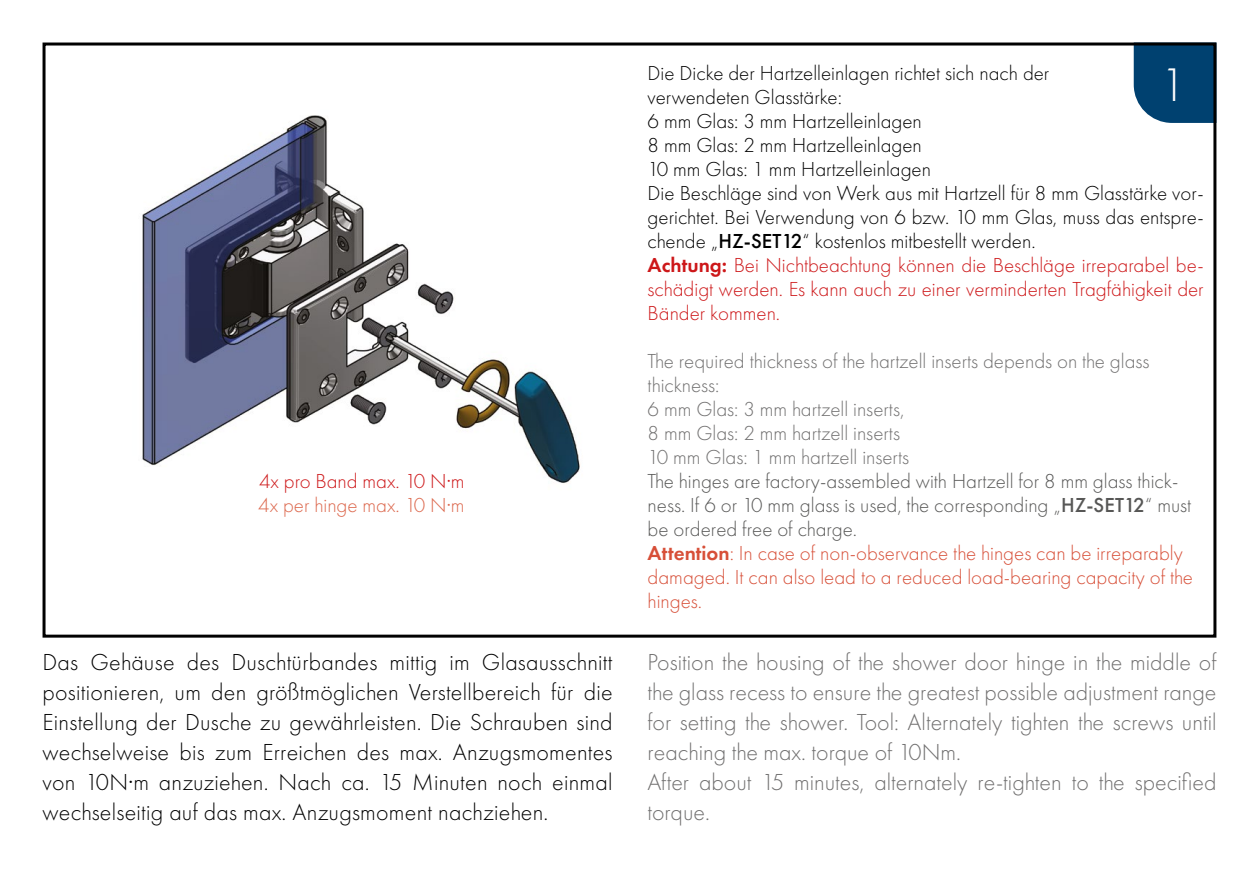
<style>
.page{position:relative;width:1259px;height:893px;background:#fff}
.page>*{position:absolute;margin:0;border:0;box-sizing:border-box;transform-origin:0 0}
.t1{font:300 48.9px "Futura PT";color:#fff}
.t2{font:300 24px/30px "Futura PT";letter-spacing:.01em;color:#000;text-align:justify}
.t3{font:300 24px/30px "Futura PT";color:#706f6f}
.t4{font:300 21px/24px "Futura PT";color:#000}
.t5{font:300 21px/24px "Futura PT";color:#575756}
.t6{font:300 21px/24px "Futura PT";color:#706f6f}
.t7{font:300 21px "Futura PT";color:#dc674c}
.t8{font:300 21px "Futura PT";color:#cd1719}
.s1{font-weight:500}
.s2{font-weight:600;color:#cd1719}
.s3{color:#cd1719}
.s4{font-weight:600;color:#d74f38}
.s5{color:#d74f38}
</style>
<div class="page">
<svg style="left:1133px;top:47px;width:79px;height:76px;background:#104c78"></svg>
<img style="left:142px;top:115px;width:438px;height:368px">
<div style="left:43px;top:43px;width:1173px;height:595px;border:3px solid #000"></div>
<div style="left:216px;top:472px;width:248px;height:96px;background:#fff"></div>
<p class="t8" style="left:259px;top:470px;width:207px">4x pro Band max. 10 N·m</p>
<p class="t7" style="left:258px;top:494px;width:208px">4x per hinge max. 10 N·m</p>
<p class="t4" style="left:647px;top:61px;width:558px">Die Dicke der Hartzelleinlagen richtet sich nach der<br>verwendeten Glasstärke:<br>6 mm Glas: 3 mm Hartzelleinlagen<br>8 mm Glas: 2 mm Hartzelleinlagen<br>10 mm Glas: 1 mm Hartzelleinlagen<br>Die Beschläge sind von Werk aus mit Hartzell für 8 mm Glasstärke vor&shy;gerichtet. Bei Verwendung von 6 bzw. 10 mm Glas, muss das entspre&shy;chende „<span class="s1">HZ-SET12</span>“ kostenlos mitbestellt werden.<br><span class="s2">Achtung:</span> <span class="s3">Bei Nichtbeachtung können die Beschläge irreparabel be&shy;schädigt werden. Es kann auch zu einer verminderten Tragfähigkeit der Bänder kommen.</span></p>
<p class="t6" style="left:647px;top:349px;width:503px">The required thickness of the hartzell inserts depends on the glass thickness:<br>6 mm Glas: 3 mm hartzell inserts,<br>8 mm Glas: 2 mm hartzell inserts<br>10 mm Glas: 1 mm hartzell inserts</p>
<p class="t5" style="left:647px;top:469px;width:547px">The hinges are factory-assembled with Hartzell for 8 mm glass thick&shy;ness. If 6 or 10 mm glass is used, the corresponding „<span class="s1">HZ-SET12</span>“ must be ordered free of charge.<br><span class="s4">Attention</span><span class="s5">: In case of non-observance the hinges can be irreparably damaged. It can also lead to a reduced load-bearing capacity of the hinges.</span></p>
<h1 class="t1" style="left:1160px;top:57px;width:28px">1</h1>
<p class="t2" style="left:43px;top:648px;width:571px">Das Gehäuse des Duschtürbandes mittig im Glasausschnitt positionieren, um den größtmöglichen Verstellbereich für die Einstellung der Dusche zu gewährleisten. Die Schrauben sind wechselweise bis zum Erreichen des max. Anzugsmomentes von 10N·m anzuziehen. Nach ca. 15 Minuten noch einmal wechselseitig auf das max. Anzugsmoment nachziehen.</p>
<p class="t3" style="left:647px;top:648px;width:570px">Position the housing of the shower door hinge in the middle of the glass recess to ensure the greatest possible adjustment range for setting the shower. Tool: Alternately tighten the screws until reaching the max. torque of 10Nm.<br>After about 15 minutes, alternately re-tighten to the specified torque.</p>
</div>
